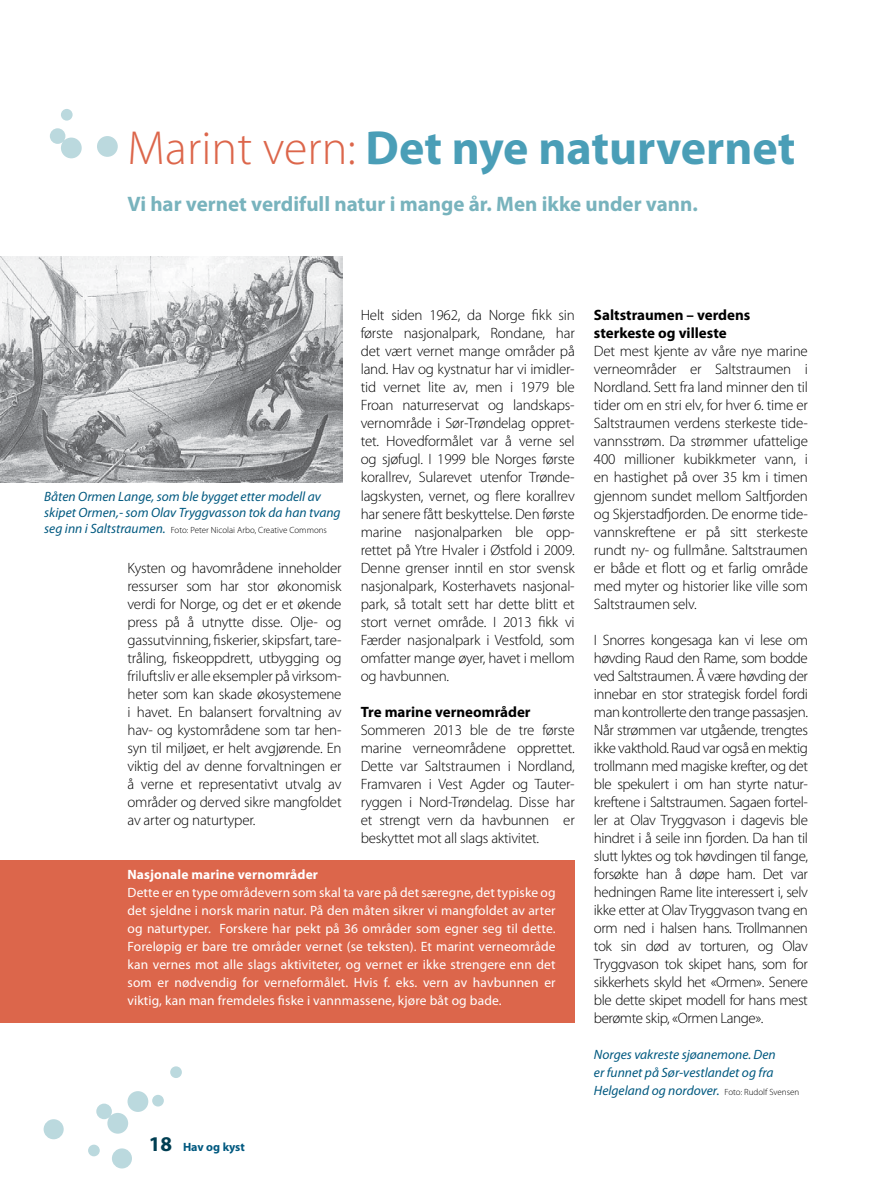
<style>
.page{position:relative;width:893px;height:1191px;background:#fff}
.page>*{position:absolute;margin:0;border:0;box-sizing:border-box;transform-origin:0 0}
.t1{font:700 48px "Myriad Pro";color:#4a9eb7}
.t2{font:700 21px "Myriad Pro";color:#78b3bd}
.t3{font:700 21px "Myriad Pro";color:#003e52}
.t4{font:300 15px/18px "Myriad Pro";letter-spacing:-.015em;color:#000;text-align:justify}
.t5{font:700 15px/18px "Myriad Pro";color:#000}
.t6{font:13.5px/18px "Myriad Pro";letter-spacing:.01em;color:#fff;text-align:justify}
.t7{font:italic 13.5px/18px "Myriad Pro";color:#005980}
.t8{font:700 13.5px "Myriad Pro";letter-spacing:.01em;color:#fff}
.t9{font:700 12px "Myriad Pro";color:#005980}
.t10{font:300 9px "Myriad Pro";color:#000}
.s1{font-weight:300;color:#dc664b}
.s2{font-weight:400;font-style:italic;font-size:13.5px;color:#005980}
.s3{font-weight:300;font-style:normal;font-size:9px;color:#000}
</style>
<div class="page">
<div style="left:107px;top:1112px;width:21px;height:21px;background:#bbd9de;border-radius:50%"></div>
<div style="left:128px;top:1091px;width:20px;height:21px;background:#bbd9de;border-radius:50%"></div>
<svg style="left:96px;top:1103px;width:16px;height:16px"></svg>
<svg style="left:88px;top:1144px;width:12px;height:12px"></svg>
<svg style="left:152px;top:1094px;width:12px;height:12px"></svg>
<svg style="left:170px;top:1066px;width:12px;height:12px"></svg>
<div style="left:44px;top:1119px;width:20px;height:20px;background:#bbd9de;border-radius:50%"></div>
<div style="left:112px;top:1148px;width:20px;height:20px;background:#bbd9de;border-radius:50%"></div>
<svg style="left:61px;top:109px;width:12px;height:12px"></svg>
<div style="left:61px;top:138px;width:21px;height:20px;background:#bbd9de;border-radius:50%"></div>
<div style="left:97px;top:136px;width:21px;height:21px;background:#bbd9de;border-radius:50%"></div>
<div style="left:50px;top:128px;width:15px;height:16px;background:#bbd9de;border-radius:50%"></div>
<img style="left:0;top:257px;width:343px;height:225px">
<div style="left:0;top:860px;width:575px;height:162px;background:#dc664b"></div>
<h1 class="t1" style="left:128px;top:116px;width:669px"><span class="s1">Marint vern:</span> Det nye naturvernet</h1>
<h2 class="t2" style="left:128px;top:191px;width:572px">Vi har vernet verdifull natur i mange år. Men ikke under vann.</h2>
<p class="t7" style="left:44px;top:487px;width:298px;line-height:16.2px">Båten Ormen Lange, som ble bygget etter modell av skipet Ormen,- som Olav Tryggvasson tok da han tvang</p>
<p class="t10" style="left:44px;top:524px;width:284px"><span class="s2">seg inn i Saltstraumen.</span> Foto: Peter Nicolai Arbo, Creative Commons</p>
<p class="t4" style="left:128px;top:558px;width:216px">Kysten og havområdene inneholder ressurser som har stor økonomisk verdi for Norge, og det er et økende press på å utnytte disse. Olje- og gassutvinning, fiskerier, skipsfart, tare&shy;tråling, fiskeoppdrett, utbygging og friluftsliv er alle eksempler på virksom&shy;heter som kan skade økosystemene i havet. En balansert forvaltning av hav- og kystområdene som tar hen&shy;syn til miljøet, er helt avgjørende. En viktig del av denne forvaltningen er å verne et representativt utvalg av områder og derved sikre mangfoldet av arter og naturtyper.</p>
<p class="t4" style="left:361px;top:306px;width:216px">Helt siden 1962, da Norge fikk sin første nasjonalpark, Rondane, har det vært vernet mange områder på land. Hav og kystnatur har vi imidler&shy;tid vernet lite av, men i 1979 ble Froan naturreservat og landskaps&shy;vernområde i Sør-Trøndelag oppret&shy;tet. Hovedformålet var å verne sel og sjøfugl. I 1999 ble Norges første korallrev, Sularevet utenfor Trønde&shy;lagskysten, vernet, og flere korallrev har senere fått beskyttelse. Den første marine nasjonalparken ble opp&shy;rettet på Ytre Hvaler i Østfold i 2009.<br>Denne grenser inntil en stor svensk nasjonalpark, Kosterhavets nasjonal&shy;park, så totalt sett har dette blitt et stort vernet område. I 2013 fikk vi Færder nasjonalpark i Vestfold, som omfatter mange øyer, havet i mellom og havbunnen.</p>
<p class="t5" style="left:361px;top:702px;width:171px">Tre marine verneområder</p>
<p class="t4" style="left:361px;top:720px;width:216px">Sommeren 2013 ble de tre første marine verneområdene opprettet.<br>Dette var Saltstraumen i Nordland, Framvaren i Vest Agder og Tauter&shy;ryggen i Nord-Trøndelag. Disse har et strengt vern da havbunnen er beskyttet mot all slags aktivitet.</p>
<p class="t8" style="left:128px;top:865px;width:192px">Nasjonale marine vernområder</p>
<p class="t6" style="left:128px;top:883px;width:430px">Dette er en type områdevern som skal ta vare på det særegne, det typiske og det sjeldne i norsk marin natur. På den måten sikrer vi mangfoldet av arter og naturtyper. Forskere har pekt på 36 områder som egner seg til dette.<br>Foreløpig er bare tre områder vernet (se teksten). Et marint verneområde kan vernes mot alle slags aktiviteter, og vernet er ikke strengere enn det som er nødvendig for verneformålet. Hvis f. eks. vern av havbunnen er viktig, kan man fremdeles fiske i vannmassene, kjøre båt og bade.</p>
<h2 class="t3" style="left:149px;top:1129px;width:25px">18</h2>
<p class="t9" style="left:183px;top:1138px;width:63px">Hav og kyst</p>
<p class="t5" style="left:594px;top:306px;width:158px">Saltstraumen – verdens sterkeste og villeste</p>
<p class="t4" style="left:594px;top:342px;width:216px">Det mest kjente av våre nye marine verneområder er Saltstraumen i Nordland. Sett fra land minner den til tider om en stri elv, for hver 6. time er Saltstraumen verdens sterkeste tide&shy;vannsstrøm. Da strømmer ufattelige 400 millioner kubikkmeter vann, i en hastighet på over 35 km i timen gjennom sundet mellom Saltfjorden og Skjerstadfjorden. De enorme tide&shy;vannskreftene er på sitt sterkeste rundt ny- og fullmåne. Saltstraumen er både et flott og et farlig område med myter og historier like ville som Saltstraumen selv.</p>
<p class="t4" style="left:594px;top:630px;width:216px">I Snorres kongesaga kan vi lese om høvding Raud den Rame, som bodde ved Saltstraumen. Å være høvding der innebar en stor strategisk fordel fordi man kontrollerte den trange passasjen.<br>Når strømmen var utgående, trengtes ikke vakthold. Raud var også en mektig trollmann med magiske krefter, og det ble spekulert i om han styrte natur&shy;kreftene i Saltstraumen. Sagaen fortel&shy;ler at Olav Tryggvason i dagevis ble hindret i å seile inn fjorden. Da han til slutt lyktes og tok høvdingen til fange, forsøkte han å døpe ham. Det var hedningen Rame lite interessert i, selv ikke etter at Olav Tryggvason tvang en orm ned i halsen hans. Trollmannen tok sin død av torturen, og Olav Tryggvason tok skipet hans, som for sikkerhets skyld het «Ormen». Senere ble dette skipet modell for hans mest berømte skip, «Ormen Lange».</p>
<p class="t7" style="left:594px;top:1045px;width:207px">Norges vakreste sjøanemone. Den<br>er funnet på Sør-vestlandet og fra<br>Helgeland og nordover. <span class="s3">Foto: Rudolf Svensen</span></p>
</div>
